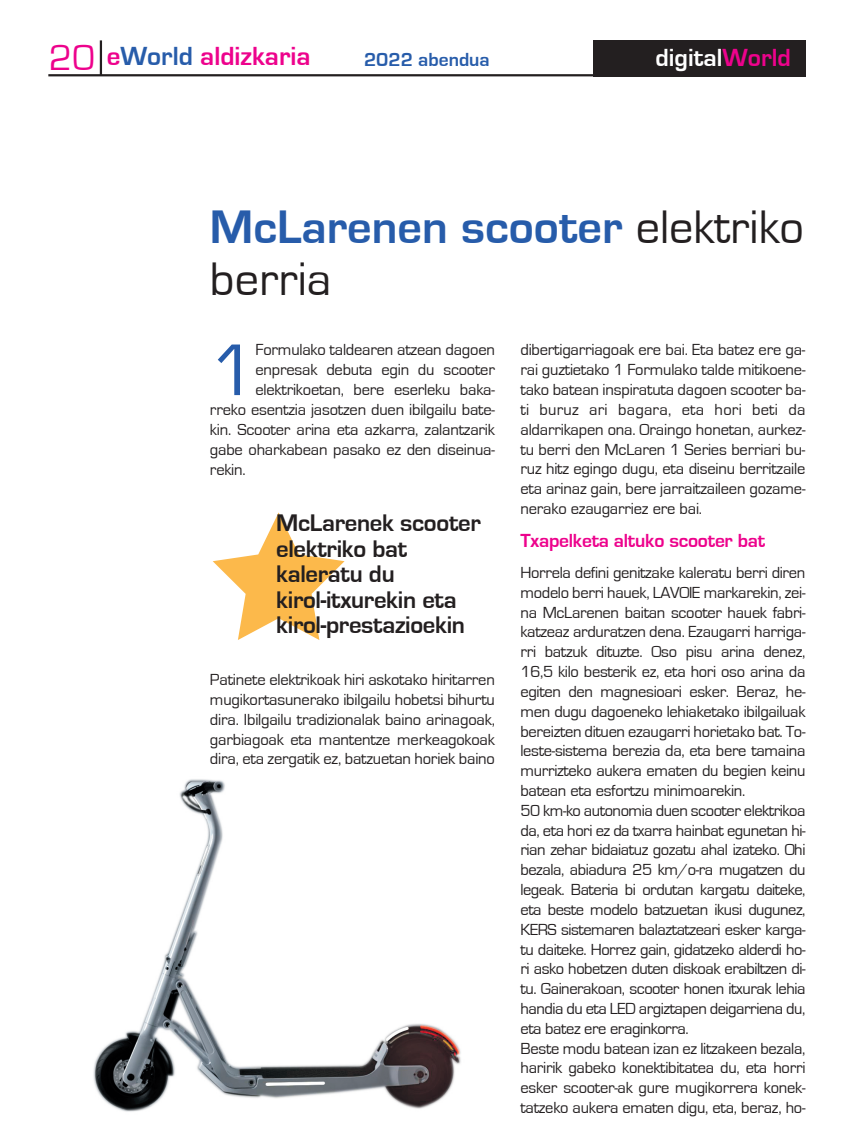
<style>
.page{position:relative;width:855px;height:1144px;background:#fff}
.page>*{position:absolute;margin:0;border:0;box-sizing:border-box;transform-origin:0 0}
.t1{font:75.9px "Eurostile";color:#275caa}
.t2{font:700 48.45px/52.5px "Eurostile";color:#275caa}
.t3{font:700 27px "Eurostile";color:#ed028c}
.t4{font:700 25.5px "Eurostile";color:#fff}
.t5{font:700 24.75px/25.5px "Eurostile";letter-spacing:-.015em;color:#231f20}
.t6{font:700 19.5px "Eurostile";letter-spacing:-.015em;color:#ed028c}
.t7{font:700 19.5px "Eurostile";color:#275caa}
.t8{font:16.5px/19.8px "Eurostile";letter-spacing:-.02em;color:#231f20;text-align:justify}
.s1{font-weight:400;font-size:37.5px}
.s2{color:#275caa}
.s3{color:#ed028c}
.s4{font-weight:400;color:#231f20}
</style>
<div class="page">
<hr style="left:48px;top:74px;width:753px;height:2px;background:#231f20">
<div style="left:593px;top:40px;width:212px;height:37px;background:#231f20"></div>
<hr style="left:100px;top:40px;width:2px;height:35px;background:#231f20">
<svg style="left:213px;top:512px;width:131px;height:128px"></svg>
<img style="left:93px;top:779px;width:368px;height:333px">
<h3 class="t3" style="left:49px;top:43px;width:263px"><span class="s1">20</span> e<span class="s2">World</span> aldizkaria</h3>
<p class="t7" style="left:364px;top:51px;width:127px">2022 abendua</p>
<h3 class="t4" style="left:655px;top:46px;width:137px">digital<span class="s3">World</span></h3>
<h2 class="t2" style="left:210px;top:202px;width:595px">McLarenen scooter <span class="s4">elektriko berria</span></h2>
<h1 class="t1" style="left:210px;top:334px;width:48px">1</h1>
<p class="t8" style="left:255px;top:341px;width:241px">Formulako taldearen atzean dagoen</p>
<p class="t8" style="left:255px;top:361px;width:241px">enpresak debuta egin du scooter</p>
<p class="t8" style="left:255px;top:380px;width:241px">elektrikoetan, bere eserleku baka-</p>
<p class="t8" style="left:210px;top:400px;width:286px">rreko esentzia jasotzen duen ibilgailu bate-</p>
<p class="t8" style="left:210px;top:420px;width:286px">kin. Scooter arina eta azkarra, zalantzarik</p>
<p class="t8" style="left:210px;top:440px;width:286px">gabe oharkabean pasako ez den diseinua-</p>
<p class="t8" style="left:210px;top:460px;width:37px">rekin.</p>
<h3 class="t5" style="left:276px;top:511px;width:206px">McLarenek scooter elektriko bat kaleratu du kirol-itxurekin eta kirol-prestazioekin</h3>
<p class="t8" style="left:210px;top:670px;width:286px">Patinete elektrikoak hiri askotako hiritarren mugikortasunerako ibilgailu hobetsi bihurtu dira. Ibilgailu tradizionalak baino arinagoak, garbiagoak eta mantentze merkeagokoak dira, eta zergatik ez, batzuetan horiek baino</p>
<p class="t8" style="left:520px;top:341px;width:286px">dibertigarriagoak ere bai. Eta batez ere ga&shy;rai guztietako 1 Formulako talde mitikoene&shy;tako batean inspiratuta dagoen scooter ba&shy;ti buruz ari bagara, eta hori beti da aldarrikapen ona. Oraingo honetan, aurkez&shy;tu berri den McLaren 1 Series berriari bu&shy;ruz hitz egingo dugu, eta diseinu berritzaile eta arinaz gain, bere jarraitzaileen gozame&shy;nerako ezaugarriez ere bai.</p>
<p class="t6" style="left:520px;top:531px;width:246px">Txapelketa altuko scooter bat</p>
<p class="t8" style="left:520px;top:563px;width:286px;text-align:left">Horrela defini genitzake kaleratu berri diren modelo berri hauek, LAVOIE markarekin, zei&shy;na McLarenen baitan scooter hauek fabri&shy;katzeaz arduratzen dena. Ezaugarri harriga&shy;rri batzuk dituzte. Oso pisu arina denez, 16,5 kilo besterik ez, eta hori oso arina da egiten den magnesioari esker. Beraz, he&shy;men dugu dagoeneko lehiaketako ibilgailuak bereizten dituen ezaugarri horietako bat. To&shy;leste-sistema berezia da, eta bere tamaina murrizteko aukera ematen du begien keinu batean eta esfortzu minimoarekin.<br>50 km-ko autonomia duen scooter elektrikoa da, eta hori ez da txarra hainbat egunetan hi&shy;rian zehar bidaiatuz gozatu ahal izateko. Ohi bezala, abiadura 25 km/o-ra mugatzen du legeak. Bateria bi ordutan kargatu daiteke, eta beste modelo batzuetan ikusi dugunez, KERS sistemaren balaztatzeari esker karga&shy;tu daiteke. Horrez gain, gidatzeko alderdi ho&shy;ri asko hobetzen duten diskoak erabiltzen di&shy;tu. Gainerakoan, scooter honen itxurak lehia handia du eta LED argiztapen deigarriena du, eta batez ere eraginkorra.<br>Beste modu batean izan ez litzakeen bezala, haririk gabeko konektibitatea du, eta horri esker scooter-ak gure mugikorrera konek&shy;tatzeko aukera ematen digu, eta, beraz, ho-</p>
</div>
